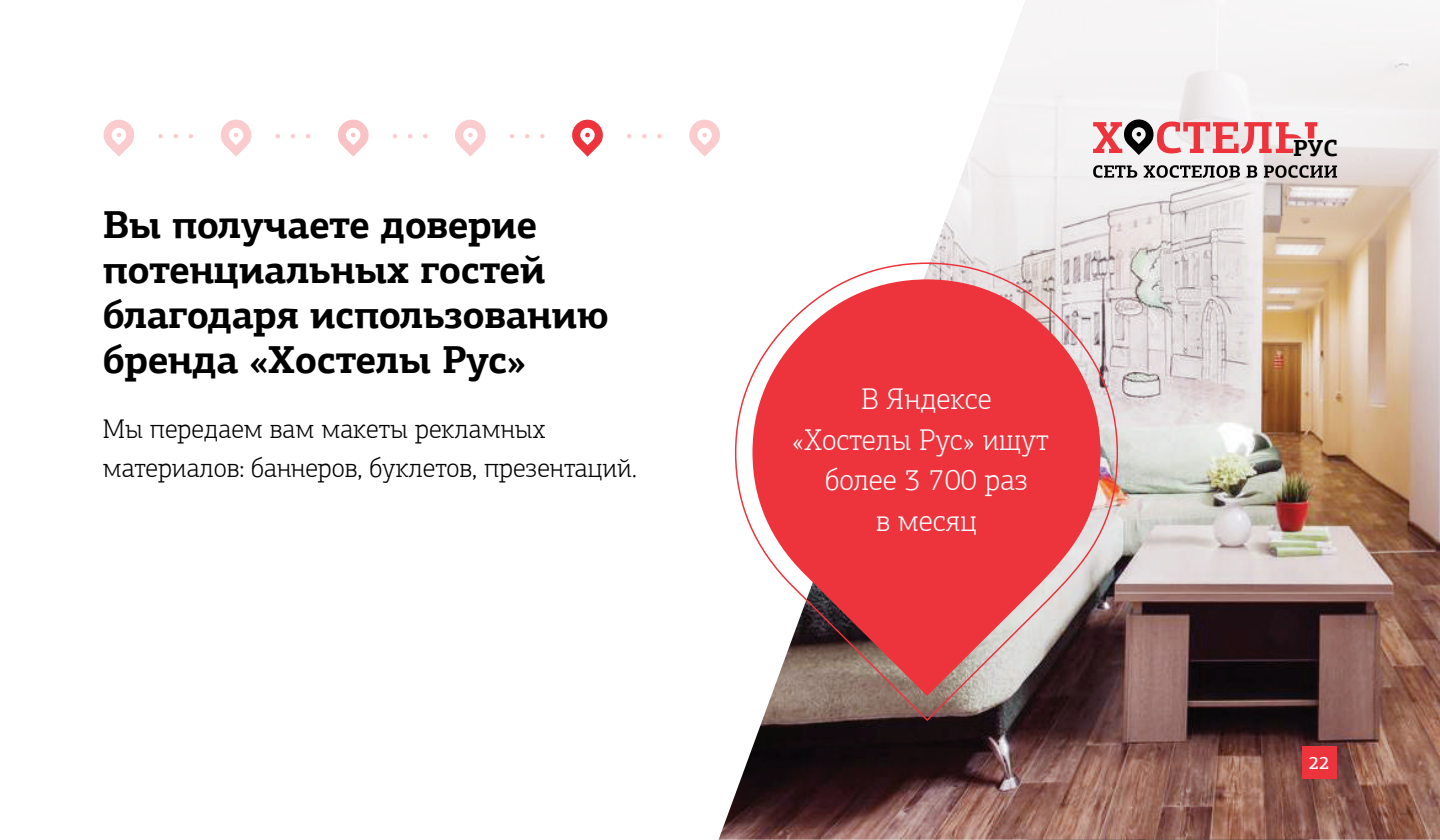
<style>
.page{position:relative;width:1440px;height:840px;background:#fff}
.page>*{position:absolute;margin:0;border:0;box-sizing:border-box;transform-origin:0 0}
.t1{font:700 39px/45px "PF Agora Slab Pro";letter-spacing:-.015em;color:#000}
.t2{font:300 30px/40.5px "PF Agora Slab Pro";color:#fff;text-align:center}
.t3{font:300 27px/39px "PF Agora Slab Pro";color:#000}
.t4{font:700 23.25px "PF Agora Slab Pro";color:#000}
.t5{font:500 18px "PF Agora Slab Pro";color:#fff}
</style>
<div class="page">
<img style="left:719px;top:704px;width:721px;height:136px">
<img style="left:930px;top:0;width:510px;height:704px">
<img style="left:734px;top:262px;width:385px;height:460px">
<svg style="left:752px;top:279px;width:348px;height:417px;background:#df5b61"></svg>
<svg style="left:1093px;top:119px;width:224px;height:36px"></svg>
<svg style="left:1093px;top:165px;width:244px;height:13px"></svg>
<svg style="left:161px;top:134px;width:32px;height:4px"></svg>
<svg style="left:278px;top:134px;width:33px;height:4px"></svg>
<svg style="left:395px;top:134px;width:33px;height:4px"></svg>
<svg style="left:512px;top:134px;width:33px;height:4px"></svg>
<svg style="left:104px;top:120px;width:30px;height:37px"></svg>
<svg style="left:221px;top:120px;width:30px;height:37px"></svg>
<svg style="left:338px;top:120px;width:31px;height:37px"></svg>
<svg style="left:455px;top:120px;width:31px;height:37px"></svg>
<svg style="left:572px;top:120px;width:31px;height:37px"></svg>
<svg style="left:629px;top:134px;width:33px;height:4px"></svg>
<svg style="left:689px;top:120px;width:31px;height:37px"></svg>
<div style="left:1302px;top:746px;width:34px;height:33px;background:#ed333c"></div>
<p class="t1" style="left:103px;top:202px;width:508px">Вы получаете доверие потенциальных гостей благодаря использованию бренда «Хостелы Рус»</p>
<p class="t3" style="left:103px;top:409px;width:536px">Мы передаем вам макеты рекламных материалов: баннеров, буклетов, презентаций.</p>
<p class="t2" style="left:792px;top:379px;width:259px">В Яндексе «Хостелы Рус» ищут более 3 700 раз<br>в месяц</p>
<p class="t4" style="left:1293px;top:133px;width:46px">РУС</p>
<p class="t5" style="left:1309px;top:752px;width:22px">22</p>
</div>
